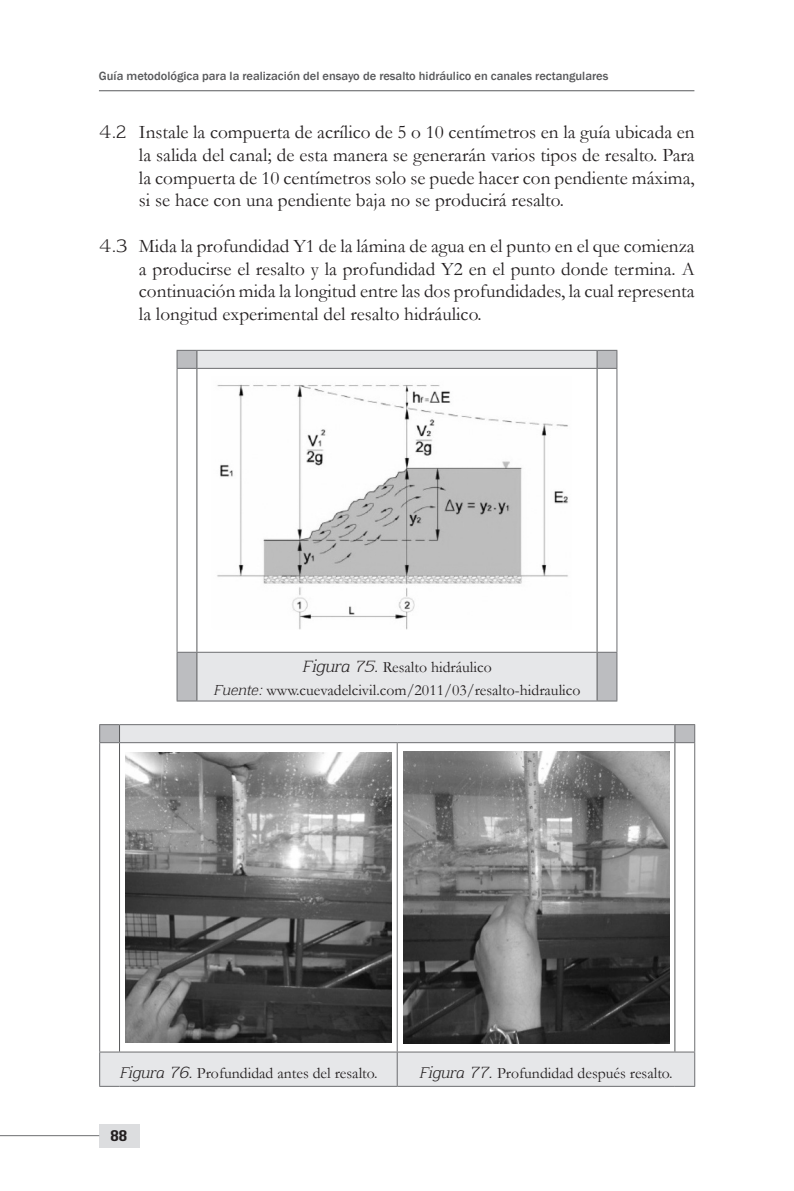
<style>
.page{position:relative;width:794px;height:1191px;background:#fff}
.page>*{position:absolute;margin:0;border:0;box-sizing:border-box;transform-origin:0 0}
.Lista_vistosa_-_Énfa{font:19.25px/22.8px "Garamond";color:#231f20;text-align:justify}
.Lista_vistosa_-_Énfa-2{font:15.75px "Garamond";color:#231f20}
.t1{font:15.4px "Bebas Neue";color:#231f20;scale:1.37 1}
.t2{font:500 12.25px "Franklin Gothic";color:#57585a}
.s1{font-family:"Aftaserif";font-size:17.5px}
.s2{font-family:"Aftaserif";font-style:italic}
.s3{font-family:"Aftaserif";font-style:italic;font-size:14px}
.s4{font-family:"Aftaserif";font-style:italic;font-size:14.88px}
</style>
<div class="page">
<svg style="left:178px;top:369px;width:438px;height:331px"></svg>
<svg style="left:197px;top:351px;width:399px;height:349px;fill:#e6e7e9"></svg>
<hr style="left:196px;top:369px;width:1px;height:283px;background:#57585a">
<hr style="left:596px;top:369px;width:1px;height:283px;background:#57585a">
<hr style="left:196px;top:652px;width:1px;height:48px;background:#57585a">
<hr style="left:596px;top:652px;width:1px;height:48px;background:#57585a">
<hr style="left:197px;top:350px;width:400px;height:1px;background:#6c6d70">
<svg style="left:177px;top:350px;width:20px;height:19px"></svg>
<hr style="left:177px;top:369px;width:1px;height:283px;background:#6c6d70">
<hr style="left:197px;top:368px;width:400px;height:1px;background:#6c6d70">
<svg style="left:596px;top:350px;width:21px;height:19px"></svg>
<hr style="left:616px;top:369px;width:1px;height:283px;background:#6c6d70">
<svg style="left:178px;top:652px;width:19px;height:1px"></svg>
<hr style="left:177px;top:652px;width:1px;height:48px;background:#6c6d70">
<hr style="left:197px;top:652px;width:400px;height:1px;background:#6c6d70">
<svg style="left:597px;top:652px;width:19px;height:1px"></svg>
<hr style="left:616px;top:652px;width:1px;height:48px;background:#6c6d70">
<svg style="left:177px;top:700px;width:20px;height:1px"></svg>
<hr style="left:197px;top:700px;width:400px;height:1px;background:#6c6d70">
<svg style="left:597px;top:700px;width:20px;height:1px"></svg>
<img style="left:209px;top:376px;width:364px;height:253px">
<svg style="left:100px;top:743px;width:594px;height:343px"></svg>
<hr style="left:397px;top:743px;width:1px;height:308px;background:#6c6d70">
<hr style="left:119px;top:743px;width:1px;height:308px;background:#57585a">
<hr style="left:674px;top:743px;width:1px;height:308px;background:#57585a">
<hr style="left:397px;top:1052px;width:1px;height:34px;background:#6c6d70">
<hr style="left:99px;top:743px;width:1px;height:308px;background:#6c6d70">
<svg style="left:99px;top:724px;width:596px;height:19px;background:#d7d8da"></svg>
<hr style="left:694px;top:743px;width:1px;height:308px;background:#6c6d70">
<svg style="left:99px;top:1051px;width:20px;height:1px"></svg>
<hr style="left:99px;top:1052px;width:1px;height:34px;background:#6c6d70">
<hr style="left:119px;top:1051px;width:278px;height:1px;background:#6c6d70">
<hr style="left:397px;top:1051px;width:278px;height:1px;background:#6c6d70">
<svg style="left:675px;top:1051px;width:20px;height:1px"></svg>
<hr style="left:694px;top:1052px;width:1px;height:34px;background:#6c6d70">
<svg style="left:99px;top:1086px;width:20px;height:1px"></svg>
<hr style="left:119px;top:1086px;width:278px;height:1px;background:#6c6d70">
<hr style="left:397px;top:1086px;width:278px;height:1px;background:#6c6d70">
<svg style="left:675px;top:1086px;width:20px;height:1px"></svg>
<img style="left:125px;top:752px;width:266px;height:290px">
<img style="left:404px;top:751px;width:265px;height:292px">
<div style="left:99px;top:1124px;width:40px;height:23px;background:#dcdddf"></div>
<hr style="left:99px;top:90px;width:595px;height:1px;background:#6c6d70">
<hr style="left:0;top:1135px;width:99px;height:1px;background:#6c6d70">
<p class="t2" style="left:99px;top:68px;width:511px">Guía metodológica para la realización del ensayo de resalto hidráulico en canales rectangulares</p>
<p class="Lista_vistosa_-_Énfa" style="left:139px;top:120px;width:557px;text-indent:-40px"><span class="s1">4.2</span> Instale la compuerta de acrílico de 5 o 10 centímetros en la guía ubicada en la salida del canal; de esta manera se generarán varios tipos de resalto. Para la compuerta de 10 centímetros solo se puede hacer con pendiente máxima, si se hace con una pendiente baja no se producirá resalto.</p>
<p class="Lista_vistosa_-_Énfa" style="left:139px;top:234px;width:557px;text-indent:-40px"><span class="s1">4.3</span> Mida la profundidad Y1 de la lámina de agua en el punto en el que comienza a producirse el resalto y la profundidad Y2 en el punto donde termina. A continuación mida la longitud entre las dos profundidades, la cual representa la longitud experimental del resalto hidráulico.</p>
<p class="Lista_vistosa_-_Énfa-2" style="left:302px;top:657px;width:191px"><span class="s2">Figura 75.</span> Resalto hidráulico</p>
<p class="Lista_vistosa_-_Énfa-2" style="left:213px;top:680px;width:368px"><span class="s3">Fuente:</span> www.cuevadelcivil.com/2011/03/resalto-hidraulico</p>
<p class="Lista_vistosa_-_Énfa-2" style="left:119px;top:1063px;width:260px"><span class="s4">Figura</span> <span class="s2">76.</span> Profundidad antes del resalto.</p>
<p class="Lista_vistosa_-_Énfa-2" style="left:419px;top:1063px;width:255px"><span class="s4">Figura</span> <span class="s2">77.</span> Profundidad después resalto.</p>
<p class="t1" style="left:110px;top:1127px;width:14px">88</p>
</div>
